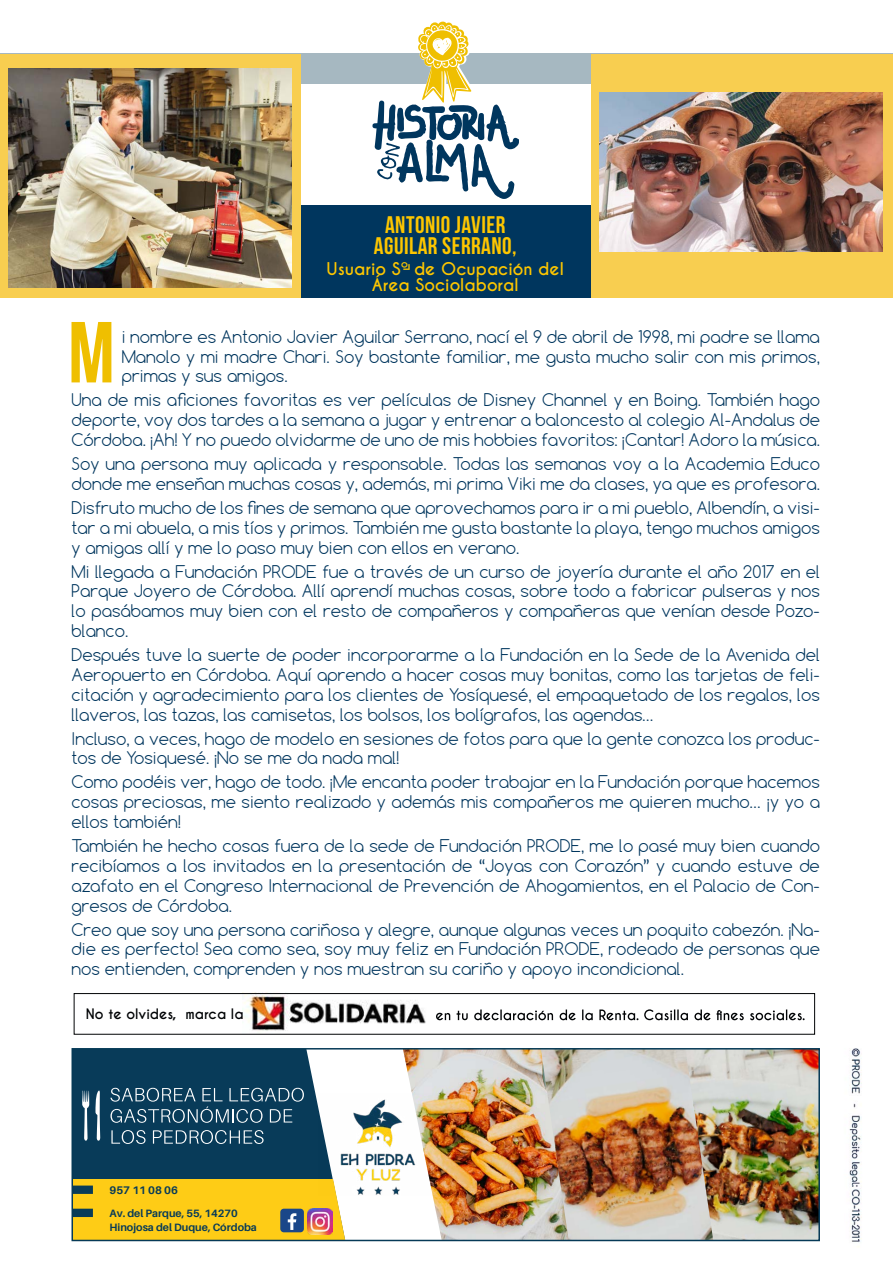
<style>
.page{position:relative;width:893px;height:1263px;background:#fff}
.page>*{position:absolute;margin:0;border:0;box-sizing:border-box;transform-origin:0 0}
.t1{font:86.4px "Bebas Neue";color:#efbf00}
.t2{font:24px/21px "Bebas Neue";letter-spacing:.02em;color:#fdc600;text-align:center}
.t3{font:300 16.5px/19.8px "Comfortaa";color:#00365e;text-align:justify}
.t4{font:700 16.5px/16.5px "Caviar Dreams";color:#fdc600;text-align:center}
.t5{font:700 13.5px "Caviar Dreams";color:#010305}
.t6{font:700 10.95px "Aileron";color:#083b58}
.t7{font:700 10.65px/14.7px "Aileron";color:#083b58}
</style>
<div class="page">
<img style="left:849px;top:1048px;width:13px;height:199px">
<img style="left:442px;top:1051px;width:99px;height:187px">
<img style="left:403px;top:1051px;width:39px;height:187px">
<div style="left:75px;top:1051px;width:243px;height:128px;background:#083b59"></div>
<img style="left:541px;top:1051px;width:144px;height:187px">
<img style="left:685px;top:1051px;width:132px;height:187px">
<img style="left:318px;top:1093px;width:120px;height:103px">
<svg style="left:82px;top:1091px;width:7px;height:49px"></svg>
<svg style="left:95px;top:1090px;width:5px;height:50px"></svg>
<svg style="left:110px;top:1088px;width:194px;height:35px;background:#325c75"></svg>
<svg style="left:111px;top:1130px;width:35px;height:14px"></svg>
<svg style="left:153px;top:1130px;width:111px;height:14px;background:#40677e"></svg>
<svg style="left:75px;top:1179px;width:270px;height:59px;background:#f1c621"></svg>
<img style="left:307px;top:1209px;width:26px;height:25px">
<div style="left:72px;top:1048px;width:748px;height:193px;border:2px solid #063a57"></div>
<div style="left:0;top:205px;width:893px;height:93px;background:#00365e"></div>
<div style="left:0;top:53px;width:892px;height:30px;background:#a6b8c1"></div>
<div style="left:591px;top:54px;width:302px;height:244px;background:#f8ce50"></div>
<svg style="left:372px;top:21px;width:147px;height:178px"></svg>
<div style="left:0;top:54px;width:300px;height:244px;background:#f8ce50"></div>
<img style="left:600px;top:93px;width:283px;height:159px">
<img style="left:9px;top:68px;width:283px;height:219px">
<img style="left:242px;top:995px;width:191px;height:40px">
<svg style="left:436px;top:1009px;width:369px;height:11px"></svg>
<div style="left:74px;top:993px;width:741px;height:41px;border:1px solid #010305"></div>
<h2 class="t2" style="left:374px;top:214px;width:144px">ANTONIO JAVIER<br>AGUILAR SERRANO,</h2>
<p class="t4" style="left:327px;top:261px;width:239px">Usuario Sº de Ocupación del<br>Área Sociolaboral</p>
<h1 class="t1" style="left:68px;top:305px;width:48px">M</h1>
<p class="t3" style="left:122px;top:326px;width:700px">i nombre es Antonio Javier Aguilar Serrano, nací el 9 de abril de 1998, mi padre se llama Manolo y mi madre Chari. Soy bastante familiar, me gusta mucho salir con mis primos, primas y sus amigos.</p>
<p class="t3" style="left:72px;top:390px;width:750px">Una de mis aficiones favoritas es ver películas de Disney Channel y en Boing. También hago deporte, voy dos tardes a la semana a jugar y entrenar a baloncesto al colegio Al-Andalus de Córdoba. ¡Ah! Y no puedo olvidarme de uno de mis hobbies favoritos: ¡Cantar! Adoro la música.</p>
<p class="t3" style="left:72px;top:454px;width:750px">Soy una persona muy aplicada y responsable. Todas las semanas voy a la Academia Educo donde me enseñan muchas cosas y, además, mi prima Viki me da clases, ya que es profesora.</p>
<p class="t3" style="left:72px;top:498px;width:750px">Disfruto mucho de los fines de semana que aprovechamos para ir a mi pueblo, Albendín, a visi&shy;tar a mi abuela, a mis tíos y primos. También me gusta bastante la playa, tengo muchos amigos y amigas allí y me lo paso muy bien con ellos en verano.</p>
<p class="t3" style="left:72px;top:561px;width:750px">Mi llegada a Fundación PRODE fue a través de un curso de joyería durante el año 2017 en el Parque Joyero de Córdoba. Allí aprendí muchas cosas, sobre todo a fabricar pulseras y nos lo pasábamos muy bien con el resto de compañeros y compañeras que venían desde Pozo&shy;blanco.</p>
<p class="t3" style="left:72px;top:645px;width:750px">Después tuve la suerte de poder incorporarme a la Fundación en la Sede de la Avenida del Aeropuerto en Córdoba. Aquí aprendo a hacer cosas muy bonitas, como las tarjetas de feli&shy;citación y agradecimiento para los clientes de Yosíquesé, el empaquetado de los regalos, los llaveros, las tazas, las camisetas, los bolsos, los bolígrafos, las agendas…</p>
<p class="t3" style="left:72px;top:728px;width:750px">Incluso, a veces, hago de modelo en sesiones de fotos para que la gente conozca los produc&shy;tos de Yosiquesé. ¡No se me da nada mal!</p>
<p class="t3" style="left:72px;top:772px;width:750px">Como podéis ver, hago de todo. ¡Me encanta poder trabajar en la Fundación porque hacemos cosas preciosas, me siento realizado y además mis compañeros me quieren mucho… ¡y yo a ellos también!</p>
<p class="t3" style="left:72px;top:836px;width:750px">También he hecho cosas fuera de la sede de Fundación PRODE, me lo pasé muy bien cuando recibíamos a los invitados en la presentación de “Joyas con Corazón” y cuando estuve de azafato en el Congreso Internacional de Prevención de Ahogamientos, en el Palacio de Con&shy;gresos de Córdoba.</p>
<p class="t3" style="left:72px;top:919px;width:750px">Creo que soy una persona cariñosa y alegre, aunque algunas veces un poquito cabezón. ¡Na&shy;die es perfecto! Sea como sea, soy muy feliz en Fundación PRODE, rodeado de personas que nos entienden, comprenden y nos muestran su cariño y apoyo incondicional.</p>
<p class="t5" style="left:86px;top:1006px;width:159px">No te olvides, marca la</p>
<p class="t6" style="left:110px;top:1184px;width:70px">957 11 08 06</p>
<p class="t7" style="left:110px;top:1206px;width:149px">Av. del Parque, 55, 14270<br>Hinojosa del Duque, Córdoba</p>
</div>
